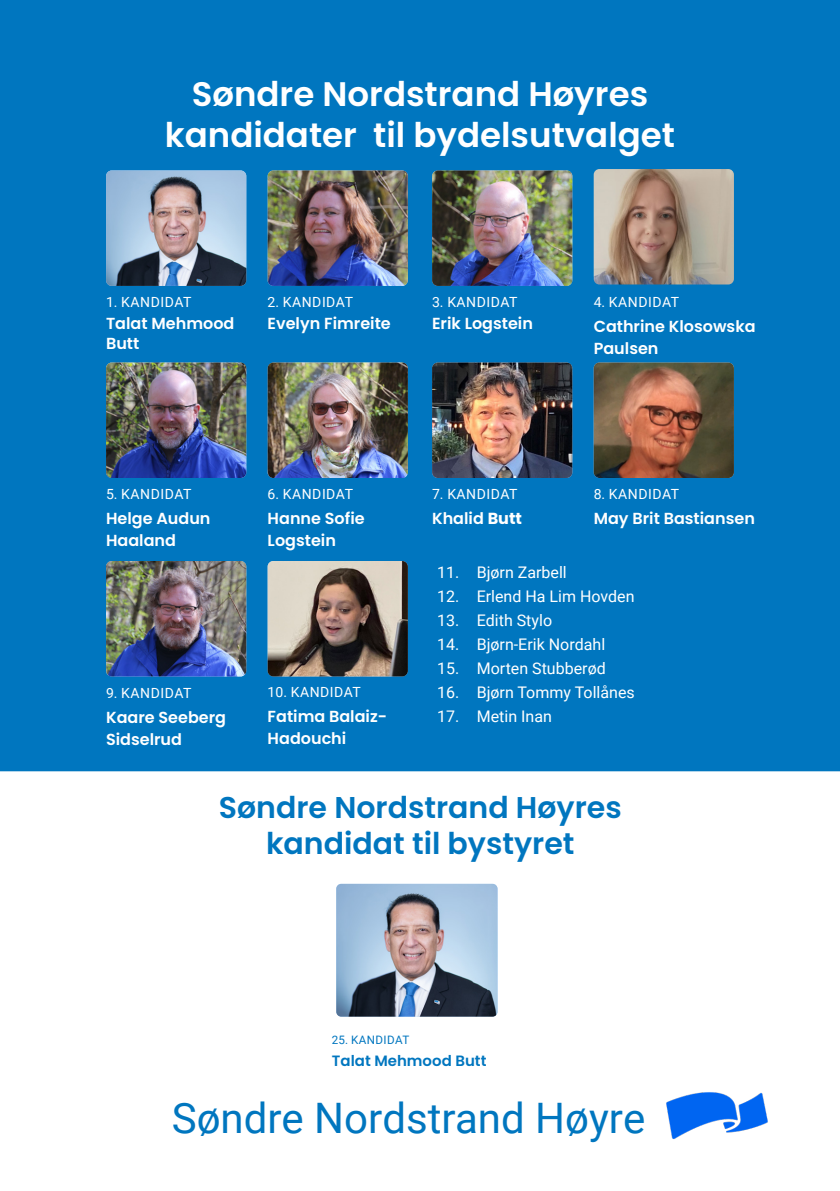
<style>
.page{position:relative;width:840px;height:1191px;background:#fff}
.page>*{position:absolute;margin:0;border:0;box-sizing:border-box;transform-origin:0 0}
.t1{font:42px "Roboto";color:#0076bf}
.t2{font:600 34px/40.8px "Poppins";color:#fff;text-align:center}
.t3{font:600 30px/36px "Poppins";color:#0076bf;text-align:center}
.t4{font:600 16px/22px "Poppins";color:#fff}
.t5{font:16px "Roboto";color:#fff}
.t6{font:600 15px "Poppins";color:#0076bf}
.t7{font:14px "Roboto";letter-spacing:.035em;color:#fff}
.t8{font:11.6px "Roboto";letter-spacing:.035em;color:#0076bf}
.s1{font-weight:700}
</style>
<div class="page">
<div style="left:0;top:0;width:839px;height:771px;background:#0076bf"></div>
<img style="left:336px;top:884px;width:161px;height:132px">
<img style="left:666px;top:1092px;width:101px;height:47px">
<img style="left:106px;top:170px;width:140px;height:116px">
<img style="left:267px;top:170px;width:140px;height:116px">
<img style="left:432px;top:170px;width:140px;height:116px">
<img style="left:593px;top:169px;width:140px;height:115px">
<img style="left:106px;top:362px;width:140px;height:116px">
<img style="left:267px;top:362px;width:140px;height:116px">
<img style="left:432px;top:362px;width:140px;height:116px">
<img style="left:593px;top:362px;width:140px;height:116px">
<img style="left:106px;top:561px;width:140px;height:115px">
<img style="left:267px;top:561px;width:140px;height:115px">
<p class="t2" style="left:165px;top:74px;width:511px">Søndre Nordstrand Høyres kandidater til bydelsutvalget</p>
<p class="t7" style="left:106px;top:292px;width:87px">1. KANDIDAT</p>
<p class="t4" style="left:106px;top:314px;width:130px;line-height:19.2px">Talat Mehmood<br>Butt</p>
<p class="t7" style="left:267px;top:292px;width:87px">2. KANDIDAT</p>
<p class="t4" style="left:267px;top:312px;width:125px">Evelyn Fimreite</p>
<p class="t7" style="left:432px;top:292px;width:87px">3. KANDIDAT</p>
<p class="t4" style="left:432px;top:313px;width:102px">Erik Logstein</p>
<p class="t7" style="left:593px;top:292px;width:87px">4. KANDIDAT</p>
<p class="t4" style="left:593px;top:315px;width:163px">Cathrine Klosowska<br>Paulsen</p>
<p class="t7" style="left:106px;top:484px;width:87px">5. KANDIDAT</p>
<p class="t4" style="left:106px;top:508px;width:106px">Helge Audun<br>Haaland</p>
<p class="t7" style="left:267px;top:484px;width:87px">6. KANDIDAT</p>
<p class="t4" style="left:267px;top:507px;width:98px">Hanne Sofie<br>Logstein</p>
<p class="t7" style="left:106px;top:683px;width:87px">9. KANDIDAT</p>
<p class="t4" style="left:106px;top:706px;width:121px">Kaare Seeberg<br>Sidselrud</p>
<p class="t7" style="left:267px;top:682px;width:95px">10. KANDIDAT</p>
<p class="t4" style="left:267px;top:705px;width:121px">Fatima Balaiz-<br>Hadouchi</p>
<p class="t7" style="left:432px;top:484px;width:87px">7. KANDIDAT</p>
<p class="t4" style="left:432px;top:508px;width:91px">Khalid <span class="s1">Butt</span></p>
<p class="t7" style="left:593px;top:484px;width:87px">8. KANDIDAT</p>
<p class="t4" style="left:593px;top:507px;width:163px">May Brit Bastiansen</p>
<p class="t5" style="left:437px;top:561px;width:131px">11. Bjørn Zarbell</p>
<p class="t5" style="left:437px;top:585px;width:199px">12. Erlend Ha Lim Hovden</p>
<p class="t5" style="left:437px;top:609px;width:116px">13. Edith Stylo</p>
<p class="t5" style="left:437px;top:633px;width:170px">14. Bjørn-Erik Nordahl</p>
<p class="t5" style="left:437px;top:657px;width:170px">15. Morten Stubberød</p>
<p class="t5" style="left:437px;top:681px;width:199px">16. Bjørn Tommy Tollånes</p>
<p class="t5" style="left:437px;top:705px;width:116px">17. Metin Inan</p>
<p class="t3" style="left:219px;top:789px;width:404px">Søndre Nordstrand Høyres kandidat til bystyret</p>
<p class="t8" style="left:332px;top:1031px;width:79px">25. KANDIDAT</p>
<p class="t6" style="left:332px;top:1052px;width:156px">Talat Mehmood Butt</p>
<p class="t1" style="left:172px;top:1088px;width:475px">Søndre Nordstrand Høyre</p>
</div>
